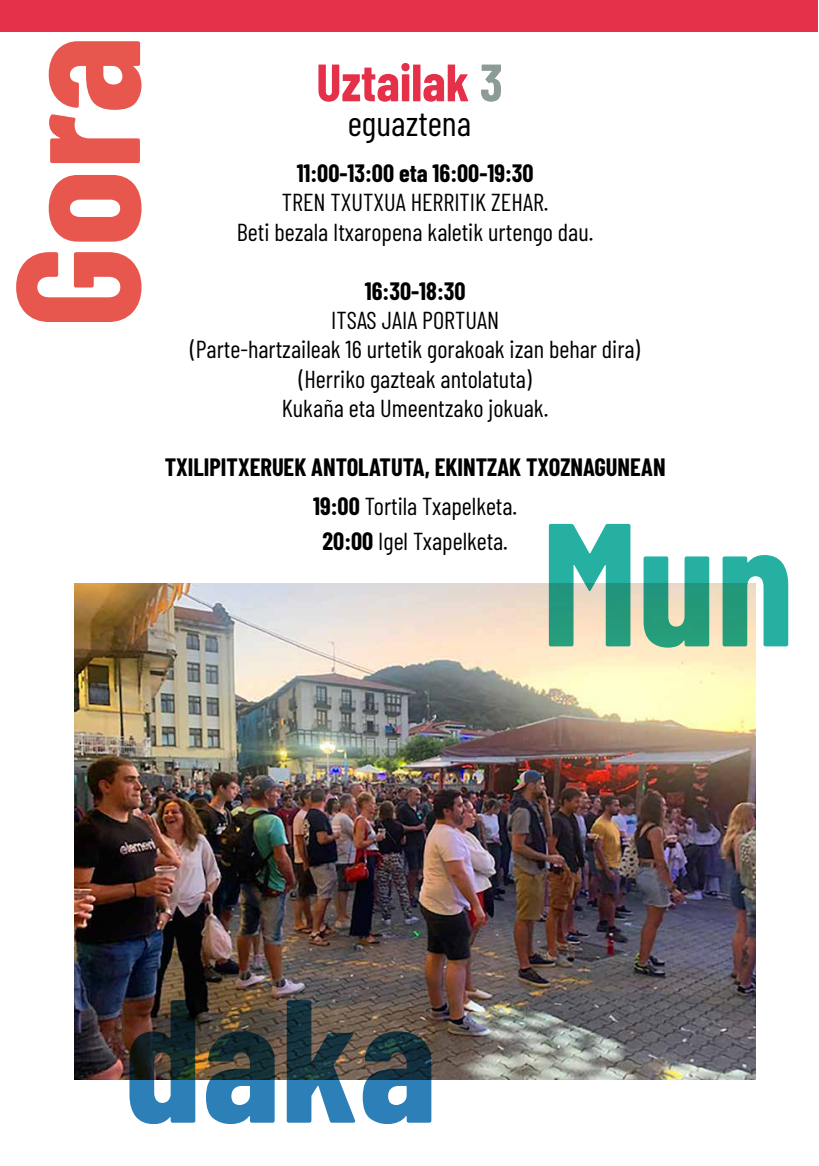
<style>
.page{position:relative;width:819px;height:1166px;background:#fff}
.page>*{position:absolute;margin:0;border:0;box-sizing:border-box;transform-origin:0 0}
.t1{font:700 175px "Barlow Condensed";color:#e8574d}
.t2{font:700 175px "Barlow Condensed";color:#2d7fb8}
.t3{font:700 175px "Barlow Condensed";color:#26b0a2}
.t4{font:700 52.5px "Barlow Condensed";color:#e5304a}
.t5{font:35px "Barlow Condensed";color:#000}
.t6{font:24.5px/29.4px "Barlow Condensed";color:#000;text-align:center}
.t7{font:700 24.5px/39.4px "Barlow Condensed";color:#000;text-align:center}
.s1{color:#8c9b95}
.s2{font-weight:400}
.s3{font-weight:700}
</style>
<div class="page">
<div style="left:0;top:0;width:817px;height:32px;background:#e5304a"></div>
<img style="left:74px;top:583px;width:682px;height:496px">
<h1 class="t1" style="left:-35px;top:328px;width:294px;rotate:-90deg">Gora</h1>
<h2 class="t4" style="left:316px;top:49px;width:188px">Uztailak <span class="s1">3</span></h2>
<h3 class="t5" style="left:347px;top:101px;width:125px">eguaztena</h3>
<p class="t7" style="left:297px;top:153px;width:238px">11:00-13:00 eta 16:00-19:30</p>
<p class="t6" style="left:237px;top:187px;width:358px">TREN TXUTXUA HERRITIK ZEHAR.<br>Beti bezala Itxaropena kaletik urtengo dau.</p>
<p class="t7" style="left:365px;top:270px;width:102px">16:30-18:30</p>
<p class="t6" style="left:190px;top:305px;width:451px">ITSAS JAIA PORTUAN<br>(Parte-hartzaileak 16 urtetik gorakoak izan behar dira) (Herriko gazteak antolatuta)<br>Kukaña eta Umeentzako jokuak.</p>
<p class="t7" style="left:165px;top:447px;width:502px">TXILIPITXERUEK ANTOLATUTA, EKINTZAK TXOZNAGUNEAN<br>19:00 <span class="s2">Tortila Txapelketa.</span></p>
<p class="t6" style="left:322px;top:525px;width:187px"><span class="s3">20:00</span> Igel Txapelketa.</p>
<h1 class="t3" style="left:541px;top:471px;width:254px">Mun</h1>
<h1 class="t2" style="left:124px;top:947px;width:314px">daka</h1>
</div>
